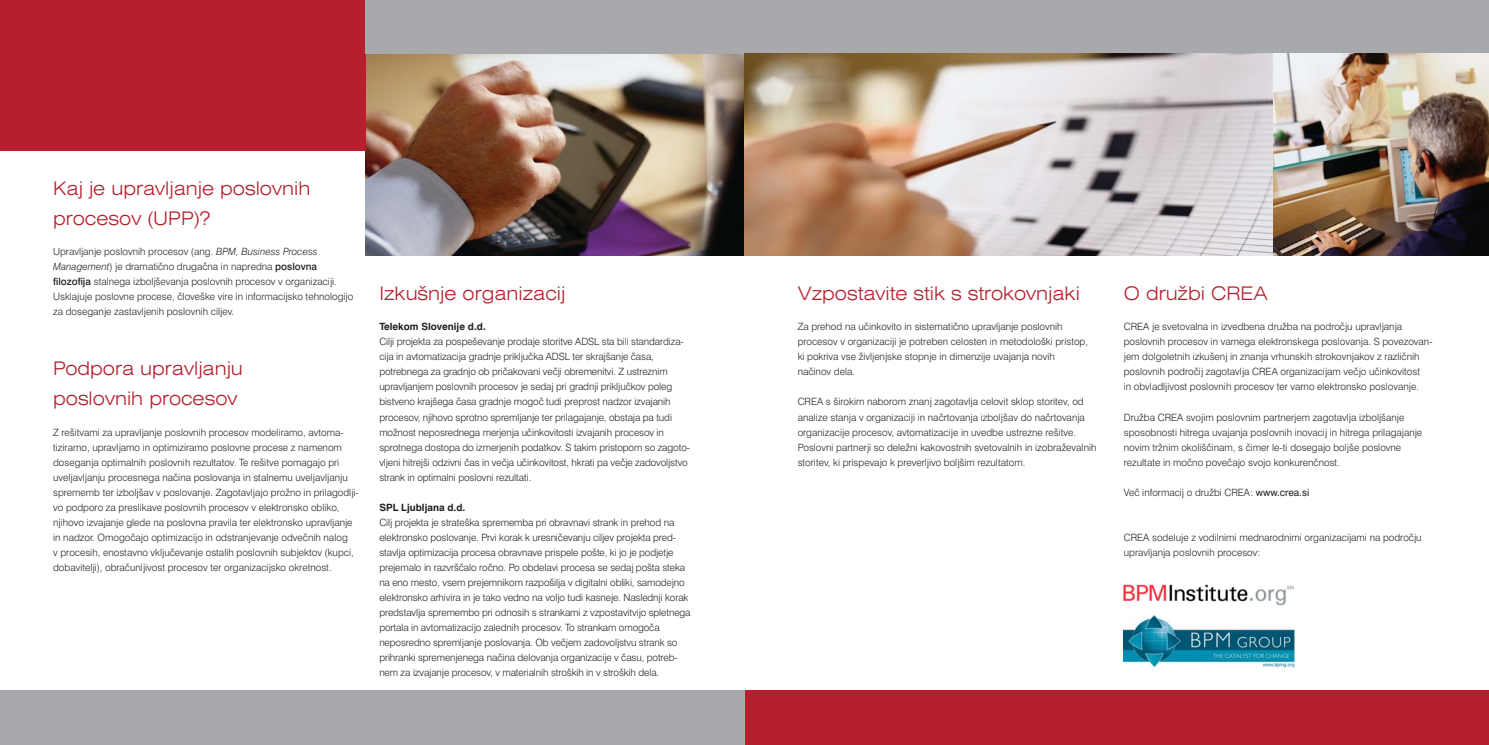
<style>
.page{position:relative;width:1489px;height:745px;background:#fff}
.page>*{position:absolute;margin:0;border:0;box-sizing:border-box;transform-origin:0 0}
.t1{font:300 expanded 18.75px/30px "Miedinger";color:#b6202e}
.t2{font:300 10px/15px "Miedinger";color:#231f20}
.t3{font:700 10px "Miedinger";color:#231f20}
.s1{font-style:italic}
.s2{font-weight:500}
.s3{font-weight:400}
</style>
<div class="page">
<div style="left:744px;top:0;width:744px;height:53px;background:#a7a9ac"></div>
<img style="left:365px;top:53px;width:1123px;height:202px">
<div style="left:0;top:0;width:365px;height:150px;background:#b6202e"></div>
<div style="left:365px;top:0;width:379px;height:53px;background:#a7a9ac"></div>
<div style="left:744px;top:690px;width:744px;height:54px;background:#b6202e"></div>
<div style="left:0;top:690px;width:744px;height:54px;background:#a7a9ac"></div>
<img style="left:1123px;top:615px;width:173px;height:53px">
<img style="left:1123px;top:584px;width:171px;height:22px">
<h1 class="t1" style="left:53px;top:176px;width:258px">Kaj je upravljanje poslovnih procesov (UPP)?</h1>
<p class="t2" style="left:53px;top:245px;width:301px">Upravljanje poslovnih procesov (ang. <span class="s1">BPM, Business Process Management</span>) je dramatiËno drugaËna in napredna <span class="s2">poslovna filozofija</span> stalnega izboljševanja poslovnih procesov v organizaciji.<br>Usklajuje poslovne procese, Ëloveške vire in informacijsko tehnologijo za doseganje zastavljenih poslovnih ciljev.</p>
<h1 class="t1" style="left:53px;top:356px;width:191px">Podpora upravljanju poslovnih procesov</h1>
<p class="t2" style="left:53px;top:425px;width:307px">Z rešitvami za upravljanje poslovnih procesov modeliramo, avtoma&shy;tiziramo, upravljamo in optimiziramo poslovne procese z namenom doseganja optimalnih poslovnih rezultatov. Te rešitve pomagajo pri uveljavljanju procesnega naËina poslovanja in stalnemu uveljavljanju sprememb ter izboljšav v poslovanje. Zagotavljajo prožno in prilagodlji&shy;vo podporo za preslikave poslovnih procesov v elektronsko obliko, njihovo izvajanje glede na poslovna pravila ter elektronsko upravljanje in nadzor. OmogoËajo optimizacijo in odstranjevanje odveËnih nalog<br>v procesih, enostavno vkljuËevanje ostalih poslovnih subjektov (kupci, dobavitelji), obraËunljivost procesov ter organizacijsko okretnost.</p>
<h1 class="t1" style="left:379px;top:281px;width:187px">Izkušnje organizacij</h1>
<p class="t3" style="left:379px;top:323px;width:108px">Telekom Slovenije d.d.</p>
<p class="t2" style="left:379px;top:335px;width:312px">Cilji projekta za pospeševanje prodaje storitve ADSL sta bili standardiza&shy;cija in avtomatizacija gradnje prikljuËka ADSL ter skrajšanje Ëasa, potrebnega za gradnjo ob priËakovani veËji obremenitvi. Z ustreznim upravljanjem poslovnih procesov je sedaj pri gradnji prikljuËkov poleg bistveno krajšega Ëasa gradnje mogoË tudi preprost nadzor izvajanih procesov, njihovo sprotno spremljanje ter prilagajanje, obstaja pa tudi možnost neposrednega merjenja uËinkovitosti izvajanih procesov in sprotnega dostopa do izmerjenih podatkov. S takim pristopom so zagoto&shy;vljeni hitrejši odzivni Ëas in veËja uËinkovitost, hkrati pa veËje zadovoljstvo strank in optimalni poslovni rezultati.</p>
<p class="t3" style="left:379px;top:503px;width:88px">SPL Ljubljana d.d.</p>
<p class="t2" style="left:379px;top:515px;width:313px">Cilj projekta je strateška sprememba pri obravnavi strank in prehod na elektronsko poslovanje. Prvi korak k uresniËevanju ciljev projekta pred&shy;stavlja optimizacija procesa obravnave prispele pošte, ki jo je podjetje prejemalo in razvršËalo roËno. Po obdelavi procesa se sedaj pošta steka na eno mesto, vsem prejemnikom razpošilja v digitalni obliki, samodejno elektronsko arhivira in je tako vedno na voljo tudi kasneje. Naslednji korak predstavlja spremembo pri odnosih s strankami z vzpostavitvijo spletnega portala in avtomatizacijo zalednih procesov. To strankam omogoËa neposredno spremljanje poslovanja. Ob veËjem zadovoljstvu strank so prihranki spremenjenega naËina delovanja organizacije v Ëasu, potreb&shy;nem za izvajanje procesov, v materialnih stroških in v stroških dela.</p>
<h1 class="t1" style="left:797px;top:281px;width:284px">Vzpostavite stik s strokovnjaki</h1>
<p class="t2" style="left:797px;top:320px;width:292px">Za prehod na uËinkovito in sistematiËno upravljanje poslovnih procesov v organizaciji je potreben celosten in metodološki pristop, ki pokriva vse življenjske stopnje in dimenzije uvajanja novih naËinov dela.</p>
<p class="t2" style="left:797px;top:395px;width:300px">CREA s širokim naborom znanj zagotavlja celovit sklop storitev, od analize stanja v organizaciji in naËrtovanja izboljšav do naËrtovanja organizacije procesov, avtomatizacije in uvedbe ustrezne rešitve.<br>Poslovni partnerji so deležni kakovostnih svetovalnih in izobraževalnih storitev, ki prispevajo k preverljivo boljšim rezultatom.</p>
<h1 class="t1" style="left:1123px;top:281px;width:145px">O družbi CREA</h1>
<p class="t2" style="left:1123px;top:320px;width:310px">CREA je svetovalna in izvedbena družba na podroËju upravljanja poslovnih procesov in varnega elektronskega poslovanja. S povezovan&shy;jem dolgoletnih izkušenj in znanja vrhunskih strokovnjakov z razliËnih poslovnih podroËij zagotavlja CREA organizacijam veËjo uËinkovitost<br>in obvladljivost poslovnih procesov ter varno elektronsko poslovanje.</p>
<p class="t2" style="left:1123px;top:410px;width:300px">Družba CREA svojim poslovnim partnerjem zagotavlja izboljšanje sposobnosti hitrega uvajanja poslovnih inovacij in hitrega prilagajanje novim tržnim okolišËinam, s Ëimer le-ti dosegajo boljše poslovne rezultate in moËno poveËajo svojo konkurenËnost.</p>
<p class="t2" style="left:1123px;top:485px;width:187px">VeË informacij o družbi CREA: <span class="s3">www.crea.si</span></p>
<p class="t2" style="left:1123px;top:530px;width:299px">CREA sodeluje z vodilnimi mednarodnimi organizacijami na podroËju upravljanja poslovnih procesov:</p>
</div>
